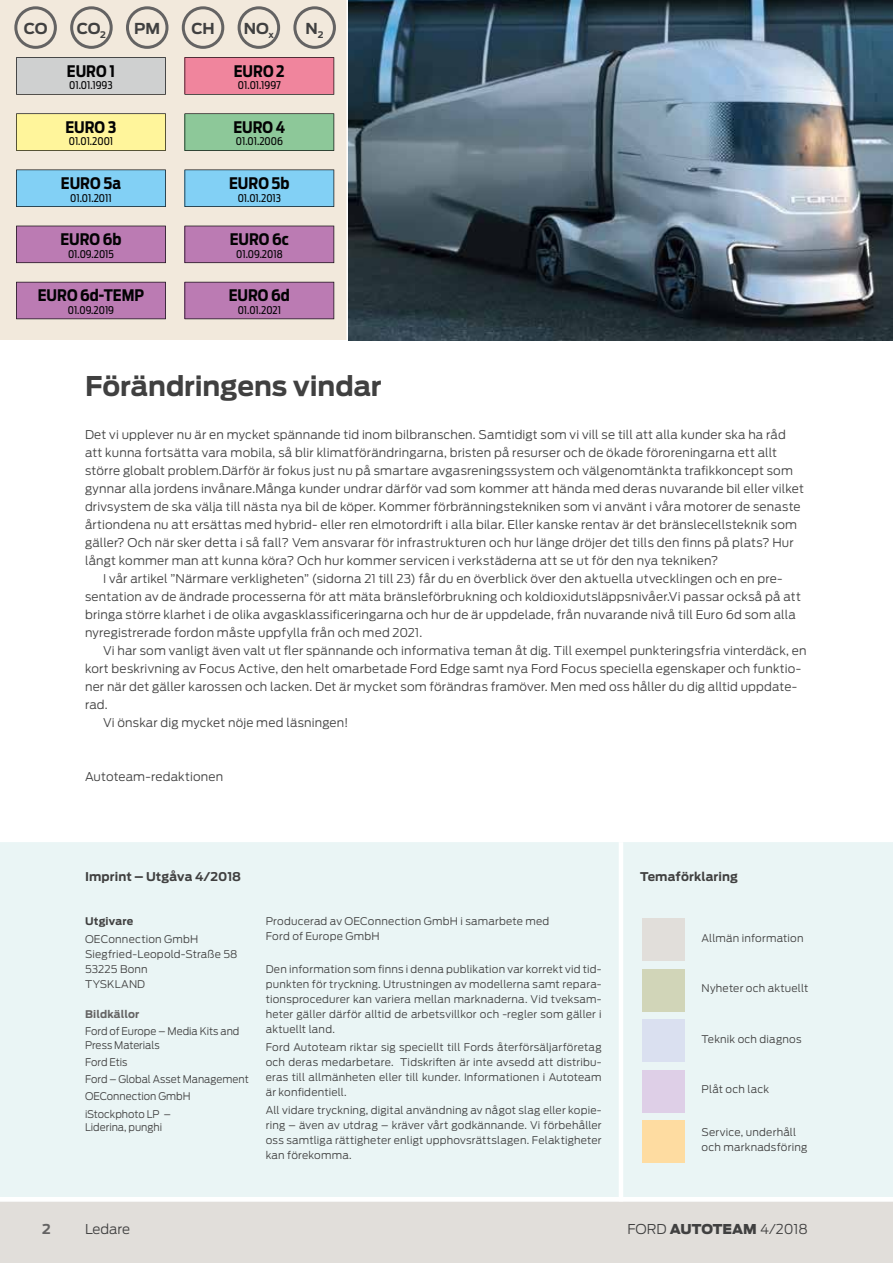
<style>
.page{position:relative;width:893px;height:1263px;background:#fff}
.page>*{position:absolute;margin:0;border:0;box-sizing:border-box;transform-origin:0 0}
.t1{font:700 27px "Ford Antenna";letter-spacing:-.005em;color:#404040}
.t2{font:700 15.9px "Ford Antenna Cond";letter-spacing:-.005em;color:#030304}
.t3{font:700 15px "Ford Antenna";letter-spacing:-.015em;color:#404040}
.t4{font:300 13.5px "Ford Antenna";color:#404040}
.t5{font:700 13.5px "Ford Antenna";color:#646363}
.t6{font:300 12px "Ford Antenna";letter-spacing:.01em;color:#404040}
.t7{font:700 12px "Ford Antenna";letter-spacing:.01em;color:#404040}
.t8{font:300 10.5px/15px "Ford Antenna";letter-spacing:.015em;color:#404040}
.t9{font:10.5px "Ford Antenna Cond";color:#030304}
.t10{font:300 10.5px/17.2px "Ford Antenna";letter-spacing:.015em;color:#404040;scale:.96 1}
.t11{font:300 10.5px/13.5px "Ford Antenna";letter-spacing:-.005em;color:#404040;scale:.96 1}
.t12{font:700 10.5px "Ford Antenna";letter-spacing:.01em;color:#646363}
.t13{font:700 10.5px "Ford Antenna";letter-spacing:.02em;color:#404040}
.s1{font-weight:900}
</style>
<div class="page">
<div style="left:0;top:1199px;width:893px;height:64px;background:#e1deda"></div>
<div style="left:0;top:0;width:349px;height:340px;background:#f2e9dc"></div>
<div style="left:16px;top:57px;width:150px;height:38px;background:#cfd0d0"></div>
<div style="left:185px;top:170px;width:149px;height:37px;background:#82d0f5"></div>
<div style="left:16px;top:226px;width:150px;height:37px;background:#bb7bb3"></div>
<div style="left:185px;top:57px;width:149px;height:38px;background:#f0859d"></div>
<div style="left:185px;top:226px;width:149px;height:37px;background:#bb7bb3"></div>
<svg style="left:16px;top:113px;width:150px;height:38px;background:#f3ea95"></svg>
<div style="left:16px;top:282px;width:150px;height:37px;background:#bb7bb3"></div>
<svg style="left:185px;top:113px;width:149px;height:38px;background:#88c093"></svg>
<div style="left:185px;top:282px;width:149px;height:37px;background:#bb7bb3"></div>
<div style="left:16px;top:170px;width:150px;height:37px;background:#82d0f5"></div>
<div style="left:14px;top:6px;width:43px;height:43px;border:3px solid #646363;border-radius:50%"></div>
<div style="left:70px;top:6px;width:43px;height:43px;border:3px solid #646363;border-radius:50%"></div>
<div style="left:126px;top:6px;width:42px;height:43px;border:3px solid #646363;border-radius:50%"></div>
<div style="left:293px;top:6px;width:43px;height:43px;border:3px solid #646363;border-radius:50%"></div>
<div style="left:182px;top:6px;width:42px;height:43px;border:3px solid #646363;border-radius:50%"></div>
<div style="left:238px;top:6px;width:42px;height:43px;border:3px solid #646363;border-radius:50%"></div>
<svg style="left:346px;top:0;width:5px;height:341px"></svg>
<div style="left:0;top:840px;width:893px;height:359px;background:#eaf5f5"></div>
<hr style="left:0;top:838px;width:893px;height:4px;background:#fff">
<hr style="left:0;top:1197px;width:893px;height:4px;background:#fff">
<div style="left:642px;top:918px;width:43px;height:43px;background:#e1deda"></div>
<div style="left:642px;top:969px;width:43px;height:42px;background:#d1d5b8"></div>
<div style="left:642px;top:1019px;width:43px;height:43px;background:#dae0f0"></div>
<div style="left:642px;top:1070px;width:43px;height:42px;background:#decfe7"></div>
<div style="left:642px;top:1120px;width:43px;height:43px;background:#fedca1"></div>
<hr style="left:619px;top:842px;width:4px;height:357px;background:#fff">
<img style="left:349px;top:0;width:544px;height:340px">
<p class="t3" style="left:24px;top:15px;width:25px">CO</p>
<p class="t3" style="left:77px;top:15px;width:31px">CO<sub>2</sub></p>
<p class="t3" style="left:134px;top:15px;width:27px">PM</p>
<p class="t3" style="left:191px;top:15px;width:25px">CH</p>
<p class="t3" style="left:244px;top:15px;width:32px">NO<sub>x</sub></p>
<p class="t3" style="left:306px;top:15px;width:20px">N<sub>2</sub></p>
<h2 class="t2" style="left:67px;top:57px;width:50px">EURO 1</h2>
<p class="t9" style="left:69px;top:77px;width:45px">01.01.1993</p>
<h2 class="t2" style="left:234px;top:57px;width:52px">EURO 2</h2>
<p class="t9" style="left:238px;top:77px;width:44px">01.01.1997</p>
<h2 class="t2" style="left:65px;top:113px;width:53px">EURO 3</h2>
<p class="t9" style="left:69px;top:133px;width:46px">01.01.2001</p>
<h2 class="t2" style="left:233px;top:113px;width:53px">EURO 4</h2>
<p class="t9" style="left:236px;top:133px;width:49px">01.01.2006</p>
<h2 class="t2" style="left:61px;top:169px;width:62px">EURO 5a</h2>
<p class="t9" style="left:70px;top:189px;width:43px">01.01.2011</p>
<h2 class="t2" style="left:229px;top:169px;width:62px">EURO 5b</h2>
<p class="t9" style="left:238px;top:189px;width:45px">01.01.2013</p>
<h2 class="t2" style="left:60px;top:225px;width:63px">EURO 6b</h2>
<p class="t9" style="left:68px;top:245px;width:47px">01.09.2015</p>
<h2 class="t2" style="left:230px;top:225px;width:61px">EURO 6c</h2>
<p class="t9" style="left:236px;top:245px;width:48px">01.09.2018</p>
<h2 class="t2" style="left:38px;top:281px;width:108px">EURO 6d-TEMP</h2>
<p class="t9" style="left:68px;top:301px;width:48px">01.09.2019</p>
<h2 class="t2" style="left:229px;top:281px;width:63px">EURO 6d</h2>
<p class="t9" style="left:238px;top:301px;width:45px">01.01.2021</p>
<h1 class="t1" style="left:85px;top:362px;width:298px">Förändringens vindar</h1>
<p class="t6" style="left:85px;top:425px;width:702px">Det vi upplever nu är en mycket spännande tid inom bilbranschen. Samtidigt som vi vill se till att alla kunder ska ha råd</p>
<p class="t6" style="left:85px;top:443px;width:693px">att kunna fortsätta vara mobila, så blir klimatförändringarna, bristen på resurser och de ökade föroreningarna ett allt</p>
<p class="t6" style="left:85px;top:461px;width:709px">större globalt problem.Därför är fokus just nu på smartare avgasreningssystem och välgenomtänkta trafikkoncept som</p>
<p class="t6" style="left:85px;top:479px;width:720px">gynnar alla jordens invånare.Många kunder undrar därför vad som kommer att hända med deras nuvarande bil eller vilket</p>
<p class="t6" style="left:85px;top:497px;width:717px">drivsystem de ska välja till nästa nya bil de köper. Kommer förbränningstekniken som vi använt i våra motorer de senaste</p>
<p class="t6" style="left:85px;top:515px;width:713px">årtiondena nu att ersättas med hybrid- eller ren elmotordrift i alla bilar. Eller kanske rentav är det bränslecellsteknik som</p>
<p class="t6" style="left:85px;top:533px;width:710px">gäller? Och när sker detta i så fall? Vem ansvarar för infrastrukturen och hur länge dröjer det tills den finns på plats? Hur</p>
<p class="t6" style="left:85px;top:551px;width:635px">långt kommer man att kunna köra? Och hur kommer servicen i verkstäderna att se ut för den nya tekniken?</p>
<p class="t6" style="left:103px;top:569px;width:681px">I vår artikel ”Närmare verkligheten” (sidorna 21 till 23) får du en överblick över den aktuella utvecklingen och en pre-</p>
<p class="t6" style="left:85px;top:587px;width:717px">sentation av de ändrade processerna för att mäta bränsleförbrukning och koldioxidutsläppsnivåer.Vi passar också på att</p>
<p class="t6" style="left:85px;top:605px;width:712px">bringa större klarhet i de olika avgasklassificeringarna och hur de är uppdelade, från nuvarande nivå till Euro 6d som alla</p>
<p class="t6" style="left:85px;top:623px;width:339px">nyregistrerade fordon måste uppfylla från och med 2021.</p>
<p class="t6" style="left:103px;top:641px;width:705px">Vi har som vanligt även valt ut fler spännande och informativa teman åt dig. Till exempel punkteringsfria vinterdäck, en</p>
<p class="t6" style="left:85px;top:659px;width:718px">kort beskrivning av Focus Active, den helt omarbetade Ford Edge samt nya Ford Focus speciella egenskaper och funktio-</p>
<p class="t6" style="left:85px;top:677px;width:714px">ner när det gäller karossen och lacken. Det är mycket som förändras framöver. Men med oss håller du dig alltid uppdate-</p>
<p class="t6" style="left:85px;top:695px;width:24px">rad.</p>
<p class="t6" style="left:103px;top:713px;width:247px">Vi önskar dig mycket nöje med läsningen!</p>
<p class="t6" style="left:85px;top:767px;width:140px">Autoteam-redaktionen</p>
<p class="t7" style="left:85px;top:866px;width:158px">Imprint – Utgåva 4/2018</p>
<p class="t13" style="left:85px;top:911px;width:50px">Utgivare</p>
<p class="t8" style="left:85px;top:930px;width:154px">OEConnection GmbH<br>Siegfried-Leopold-Straße 58<br>53225 Bonn<br>TYSKLAND</p>
<p class="t12" style="left:85px;top:1004px;width:56px">Bildkällor</p>
<p class="t11" style="left:85px;top:1023px;width:162px">Ford of Europe – Media Kits and<br>Press Materials</p>
<p class="t10" style="left:85px;top:1052px;width:172px">Ford Etis<br>Ford – Global Asset Management<br>OEConnection GmbH iStockphoto LP –</p>
<p class="t10" style="left:85px;top:1117px;width:82px">Liderina, punghi</p>
<p class="t8" style="left:266px;top:912px;width:285px">Producerad av OEConnection GmbH i samarbete med<br>Ford of Europe GmbH</p>
<p class="t8" style="left:266px;top:960px;width:337px;text-align:justify">Den information som finns i denna publikation var korrekt vid tid&shy;punkten för tryckning. Utrustningen av modellerna samt repara&shy;tionsprocedurer kan variera mellan marknaderna. Vid tveksam&shy;heter gäller därför alltid de arbetsvillkor och -regler som gäller i aktuellt land.</p>
<p class="t8" style="left:266px;top:1038px;width:337px;text-align:justify">Ford Autoteam riktar sig speciellt till Fords återförsäljarföretag och deras medarbetare. Tidskriften är inte avsedd att distribu&shy;eras till allmänheten eller till kunder. Informationen i Autoteam är konfidentiell.</p>
<p class="t8" style="left:266px;top:1101px;width:337px;text-align:justify">All vidare tryckning, digital användning av något slag eller kopie&shy;ring – även av utdrag – kräver vårt godkännande. Vi förbehåller oss samtliga rättigheter enligt upphovsrättslagen. Felaktigheter kan förekomma.</p>
<p class="t7" style="left:640px;top:866px;width:99px">Temaförklaring</p>
<p class="t8" style="left:702px;top:929px;width:103px">Allmän information</p>
<p class="t8" style="left:702px;top:980px;width:108px">Nyheter och aktuellt</p>
<p class="t8" style="left:702px;top:1030px;width:101px">Teknik och diagnos</p>
<p class="t8" style="left:702px;top:1081px;width:69px">Plåt och lack</p>
<p class="t8" style="left:702px;top:1124px;width:107px">Service, underhåll och marknadsföring</p>
<p class="t4" style="left:85px;top:1218px;width:47px">Ledare</p>
<p class="t5" style="left:42px;top:1217px;width:10px">2</p>
<p class="t4" style="left:627px;top:1218px;width:182px">FORD <span class="s1">AUTOTEAM</span> 4/2018</p>
</div>
